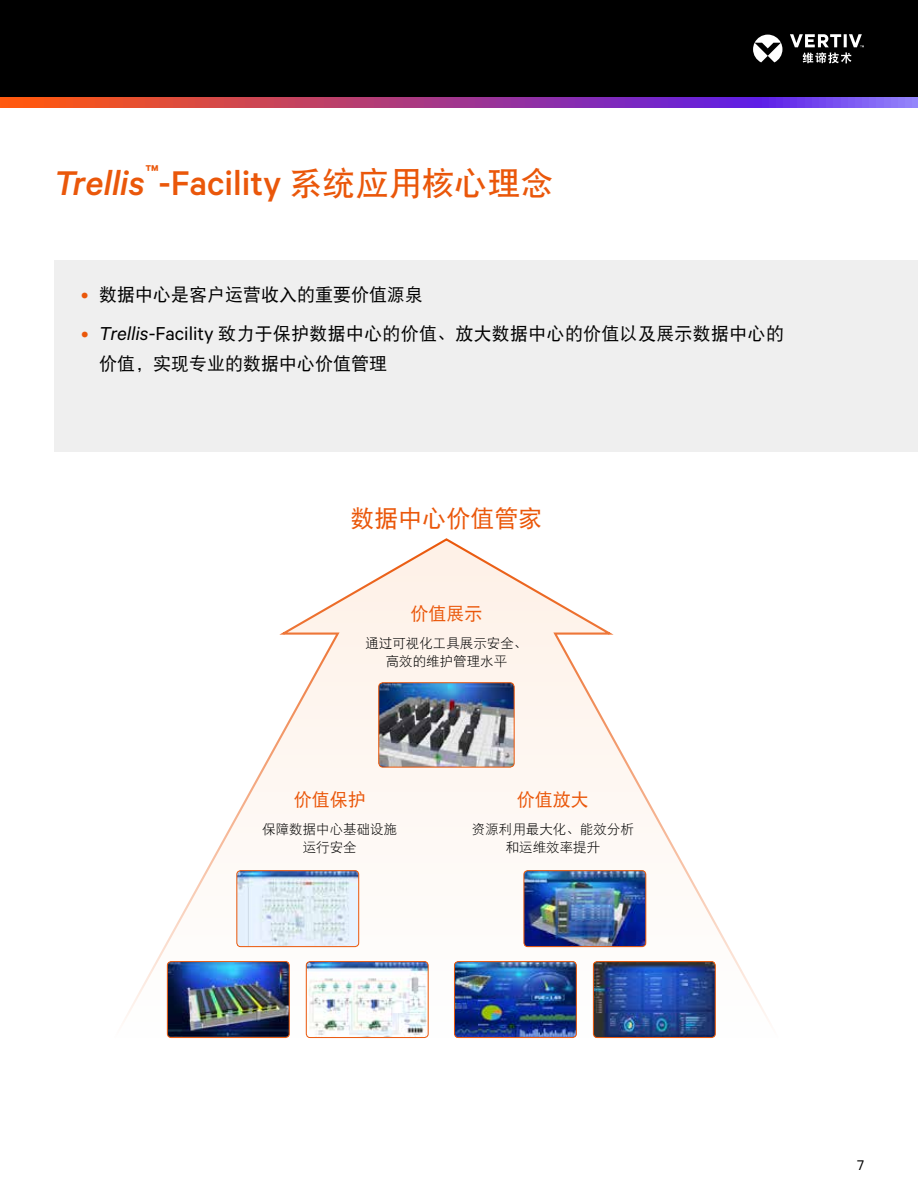
<style>
.page{position:relative;width:918px;height:1188px;background:#fff}
.page>*{position:absolute;margin:0;border:0;box-sizing:border-box;transform-origin:0 0}
.t1{font:500 33px "Calibre";color:#ea570a}
.t2{font:24px "DFP Hei W5";color:#ea570a}
.t3{font:500 19.2px "Calibre";color:#ea570a}
.t4{font:18px/30px "DFP Hei W5";color:#000}
.t5{font:18px "DFP Hei W5";color:#ea570a}
.t6{font:13.5px/18px "DFP Hei W3";color:#000;text-align:center}
.t7{font:13.5px "Calibre";color:#000}
.s1{font-style:italic}
.s2{font-family:"DFP Hei W7";font-weight:400}
.s3{font-family:"Calibre";color:#ea570a}
.s4{font-family:"Calibre";font-style:italic;color:#ea570a}
.s5{font-family:"Calibre";font-style:italic}
.s6{font-family:"Calibre"}
</style>
<div class="page">
<div style="left:0;top:0;width:918px;height:98px;background:#000"></div>
<svg style="left:0;top:98px;width:918px;height:10px;background:#a73f8c"></svg>
<svg style="left:753px;top:34px;width:111px;height:29px"></svg>
<svg style="left:123px;top:538px;width:647px;height:501px"></svg>
<div style="left:54px;top:260px;width:864px;height:192px;background:#efefef"></div>
<img style="left:379px;top:683px;width:135px;height:84px">
<div style="left:378px;top:682px;width:136px;height:85px;border:1px solid #ea570a;border-radius:4px"></div>
<img style="left:237px;top:871px;width:122px;height:76px">
<div style="left:237px;top:870px;width:122px;height:77px;border:1px solid #ea570a;border-radius:4px"></div>
<img style="left:167px;top:962px;width:121px;height:75px">
<div style="left:167px;top:961px;width:123px;height:77px;border:1px solid #ea570a;border-radius:4px"></div>
<img style="left:306px;top:962px;width:122px;height:76px">
<div style="left:306px;top:961px;width:122px;height:77px;border:1px solid #ea570a;border-radius:4px"></div>
<img style="left:524px;top:871px;width:122px;height:76px">
<div style="left:524px;top:870px;width:122px;height:77px;border:1px solid #ea570a;border-radius:4px"></div>
<img style="left:454px;top:962px;width:122px;height:76px">
<div style="left:454px;top:961px;width:123px;height:77px;border:1px solid #ea570a;border-radius:4px"></div>
<img style="left:593px;top:962px;width:122px;height:76px">
<div style="left:593px;top:961px;width:123px;height:77px;border:1px solid #ea570a;border-radius:4px"></div>
<p class="t3" style="left:145px;top:159px;width:15px">™</p>
<h1 class="t1" style="left:54px;top:161px;width:501px"><span class="s1">Trellis</span> -Facility <span class="s2">系统应用核心理念</span></h1>
<p class="t4" style="left:81px;top:280px;width:343px"><span class="s3">•</span> 数据中心是客户运营收入的重要价值源泉</p>
<p class="t4" style="left:99px;top:319px;width:686px;text-indent:-18px"><span class="s4">•</span> <span class="s5">Trellis</span><span class="s6">-Facility</span> 致力于保护数据中心的价值、放大数据中心的价值以及展示数据中心的价值，实现专业的数据中心价值管理</p>
<h2 class="t2" style="left:350px;top:507px;width:194px">数据中心价值管家</h2>
<p class="t5" style="left:410px;top:605px;width:73px">价值展示</p>
<p class="t6" style="left:365px;top:635px;width:164px">通过可视化工具展示安全、高效的维护管理水平</p>
<p class="t5" style="left:294px;top:791px;width:73px">价值保护</p>
<p class="t5" style="left:517px;top:791px;width:73px">价值放大</p>
<p class="t6" style="left:262px;top:821px;width:136px">保障数据中心基础设施运行安全</p>
<p class="t6" style="left:472px;top:821px;width:163px">资源利用最大化、能效分析和运维效率提升</p>
<p class="t7" style="left:857px;top:1156px;width:8px">7</p>
</div>
